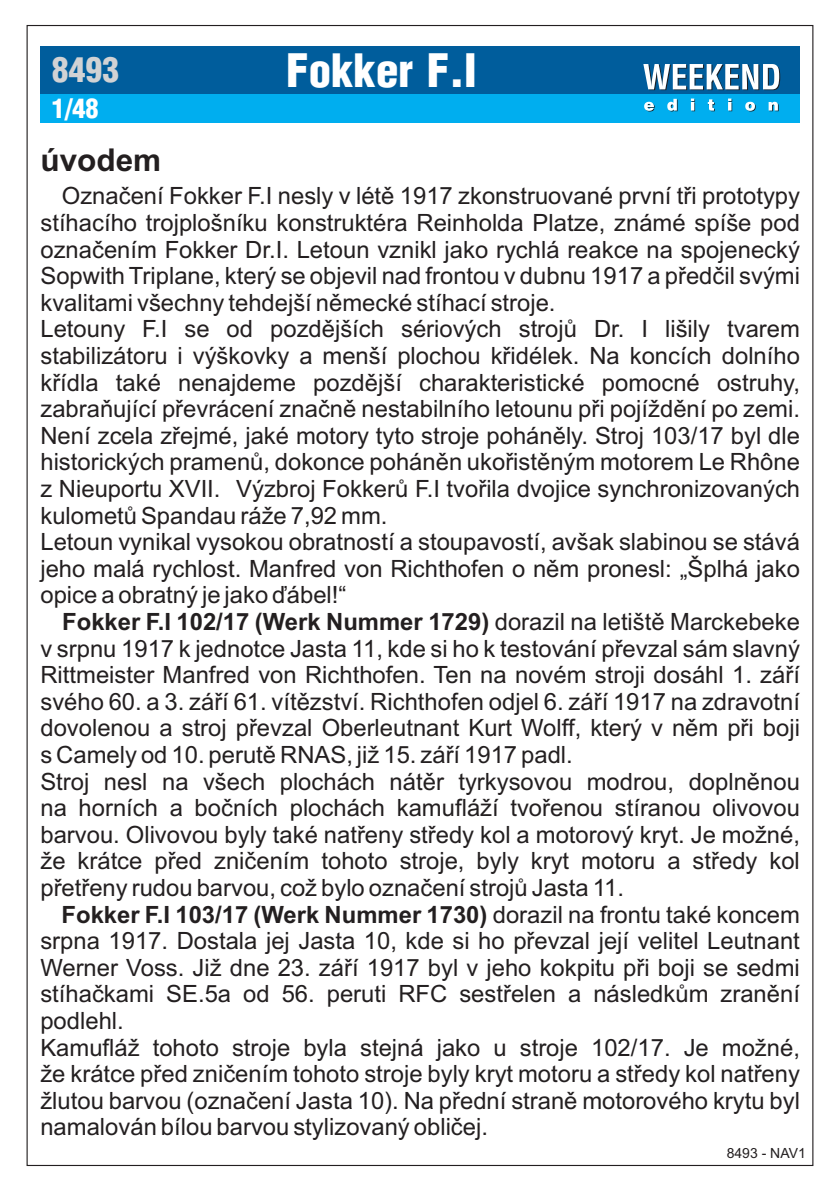
<style>
.page{position:relative;width:840px;height:1191px;background:#fff}
.page>*{position:absolute;margin:0;border:0;box-sizing:border-box;transform-origin:0 0}
.t1{font:44.8px "Switzerland Cond BEE";letter-spacing:-2.5em;color:#fff}
.t2{font:33.6px "Switzerland Cond BEE";color:#d1d2d4}
.t3{font:700 31.4px "Arial";color:#231f20}
.t4{font:26.4px "Switzerland Cond BEE";color:#fff}
.t5{font:23.8px/26.6px "Arial";color:#231f20}
.t6{font:14px "Arial";color:#231f20}
.s1{font-weight:700}
</style>
<div class="page">
<div style="left:40px;top:46px;width:759px;height:77px;background:#005d9c"></div>
<div style="left:40px;top:95px;width:759px;height:28px;background:#00aeef"></div>
<svg style="left:643px;top:64px;width:136px;height:26px"></svg>
<svg style="left:644px;top:99px;width:134px;height:12px"></svg>
<h2 class="t2" style="left:52px;top:47px;width:153px">8493</h2>
<p class="t4" style="left:52px;top:91px;width:114px">1/48</p>
<h3 class="t3" style="left:40px;top:148px;width:122px">úvodem</h3>
<h1 class="t1" style="left:286px;top:41px;width:277px">FokkerF. I</h1>
<p class="t5" style="left:40px;top:185px;width:760px;text-indent:21px">Označení Fokker F.I nesly v létě 1917 zkonstruované první tři prototypy stíhacího trojplošníku konstruktéra Reinholda Platze, známé spíše pod označením Fokker Dr.I. Letoun vznikl jako rychlá reakce na spojenecký Sopwith Triplane, který se objevil nad frontou v dubnu 1917 a předčil svými kvalitami všechny tehdejší německé stíhací stroje.<br>Letouny F.I se od pozdějších sériových strojů Dr. I lišily tvarem stabilizátoru i výškovky a menší plochou křidélek. Na koncích dolního křídla také nenajdeme pozdější charakteristické pomocné ostruhy, zabraňující převrácení značně nestabilního letounu při pojíždění po zemi.<br>Není zcela zřejmé, jaké motory tyto stroje poháněly. Stroj 103/17 byl dle historických pramenů, dokonce poháněn ukořistěným motorem Le Rhône z Nieuportu XVII. Výzbroj Fokkerů F.I tvořila dvojice synchronizovaných kulometů Spandau ráže 7,92 mm.<br>Letoun vynikal vysokou obratností a stoupavostí, avšak slabinou se stává jeho malá rychlost. Manfred von Richthofen o něm pronesl: „Šplhá jako opice a obratný je jako ďábel!“</p>
<p class="t5" style="left:40px;top:610px;width:760px;text-indent:22px"><span class="s1">Fokker F.I 102/17 (Werk Nummer 1729)</span> dorazil na letiště Marckebeke v srpnu 1917 k jednotce Jasta 11, kde si ho k testování převzal sám slavný Rittmeister Manfred von Richthofen. Ten na novém stroji dosáhl 1. září svého 60. a 3. září 61. vítězství. Richthofen odjel 6. září 1917 na zdravotní dovolenou a stroj převzal Oberleutnant Kurt Wolff, který v něm při boji s Camely od 10. perutě RNAS, již 15. září 1917 padl.<br>Stroj nesl na všech plochách nátěr tyrkysovou modrou, doplněnou na horních a bočních plochách kamufláží tvořenou stíranou olivovou barvou. Olivovou byly také natřeny středy kol a motorový kryt. Je možné, že krátce před zničením tohoto stroje, byly kryt motoru a středy kol přetřeny rudou barvou, což bylo označení strojů Jasta 11.</p>
<p class="t5" style="left:40px;top:903px;width:760px;text-indent:21px"><span class="s1">Fokker F.I 103/17 (Werk Nummer 1730)</span> dorazil na frontu také koncem srpna 1917. Dostala jej Jasta 10, kde si ho převzal její velitel Leutnant Werner Voss. Již dne 23. září 1917 byl v jeho kokpitu při boji se sedmi stíhačkami SE.5a od 56. peruti RFC sestřelen a následkům zranění podlehl.<br>Kamufláž tohoto stroje byla stejná jako u stroje 102/17. Je možné, že krátce před zničením tohoto stroje byly kryt motoru a středy kol natřeny žlutou barvou (označení Jasta 10). Na přední straně motorového krytu byl namalován bílou barvou stylizovaný obličej.</p>
<p class="t6" style="left:726px;top:1147px;width:81px">8493 - NAV1</p>
</div>
